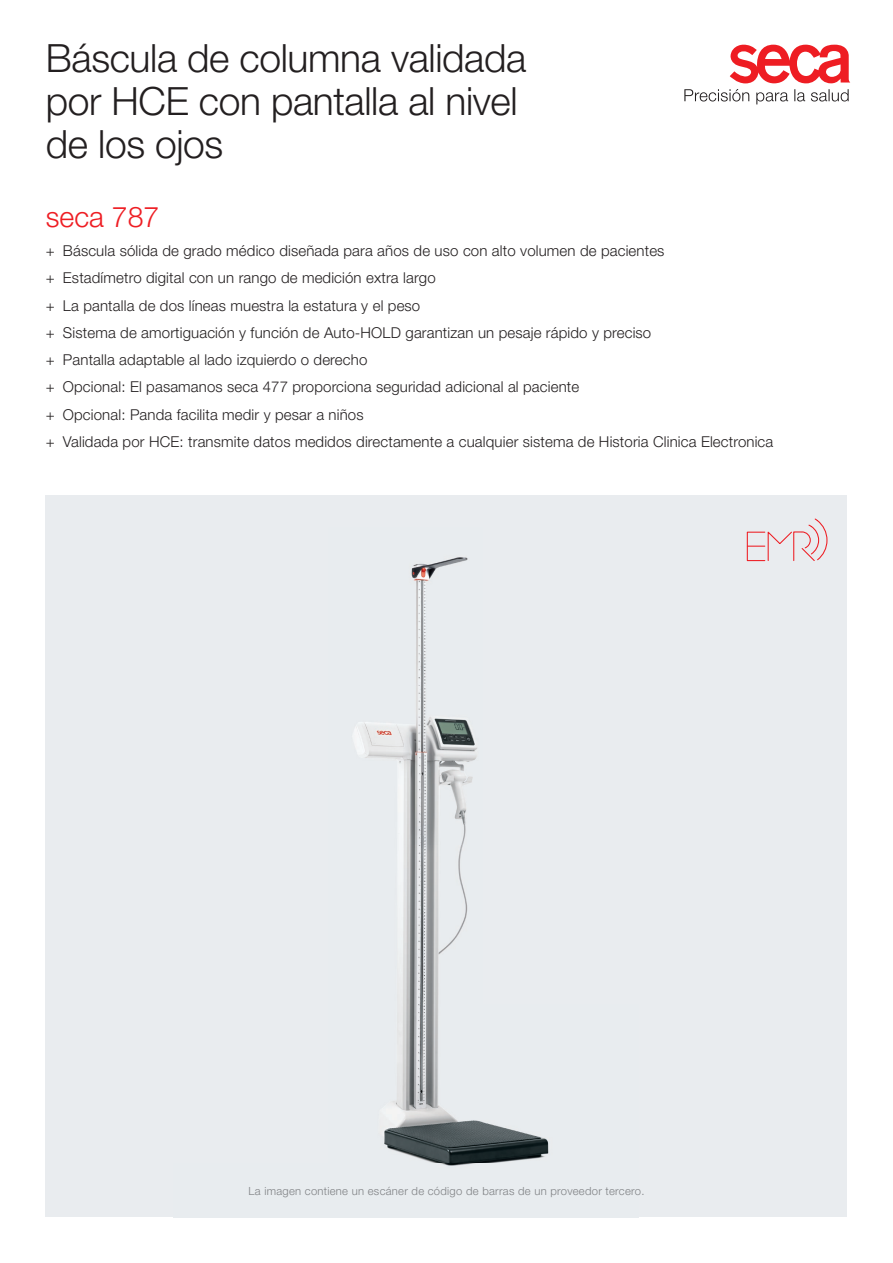
<style>
.page{position:relative;width:893px;height:1263px;background:#fff}
.page>*{position:absolute;margin:0;border:0;box-sizing:border-box;transform-origin:0 0}
.t1{font:300 39px/42.9px "secaglobal";letter-spacing:-.01em;color:#231f20}
.t2{font:300 28.5px "secaglobal";color:#ee1d23}
.t3{font:300 15px/27.3px "secaglobal";letter-spacing:.01em;color:#231f20}
.t4{font:300 11.25px "secaglobal";letter-spacing:.025em;color:#808285}
</style>
<div class="page">
<div style="left:46px;top:495px;width:801px;height:722px;background:#e9ecef"></div>
<img style="left:354px;top:557px;width:195px;height:609px">
<svg style="left:746px;top:518px;width:82px;height:44px"></svg>
<svg style="left:684px;top:89px;width:165px;height:15px"></svg>
<svg style="left:730px;top:44px;width:120px;height:39px"></svg>
<h1 class="t1" style="left:46px;top:38px;width:482px">Báscula de columna validada por HCE con pantalla al nivel de los ojos</h1>
<h2 class="t2" style="left:46px;top:200px;width:115px">seca 787</h2>
<p class="t3" style="left:46px;top:237px;width:729px">+ Báscula sólida de grado médico diseñada para años de uso con alto volumen de pacientes<br>+ Estadímetro digital con un rango de medición extra largo<br>+ La pantalla de dos líneas muestra la estatura y el peso<br>+ Sistema de amortiguación y función de Auto-HOLD garantizan un pesaje rápido y preciso<br>+ Pantalla adaptable al lado izquierdo o derecho<br>+ Opcional: El pasamanos seca 477 proporciona seguridad adicional al paciente<br>+ Opcional: Panda facilita medir y pesar a niños<br>+ Validada por HCE: transmite datos medidos directamente a cualquier sistema de Historia Clinica Electronica</p>
<p class="t4" style="left:248px;top:1184px;width:397px">La imagen contiene un escáner de código de barras de un proveedor tercero.</p>
</div>
